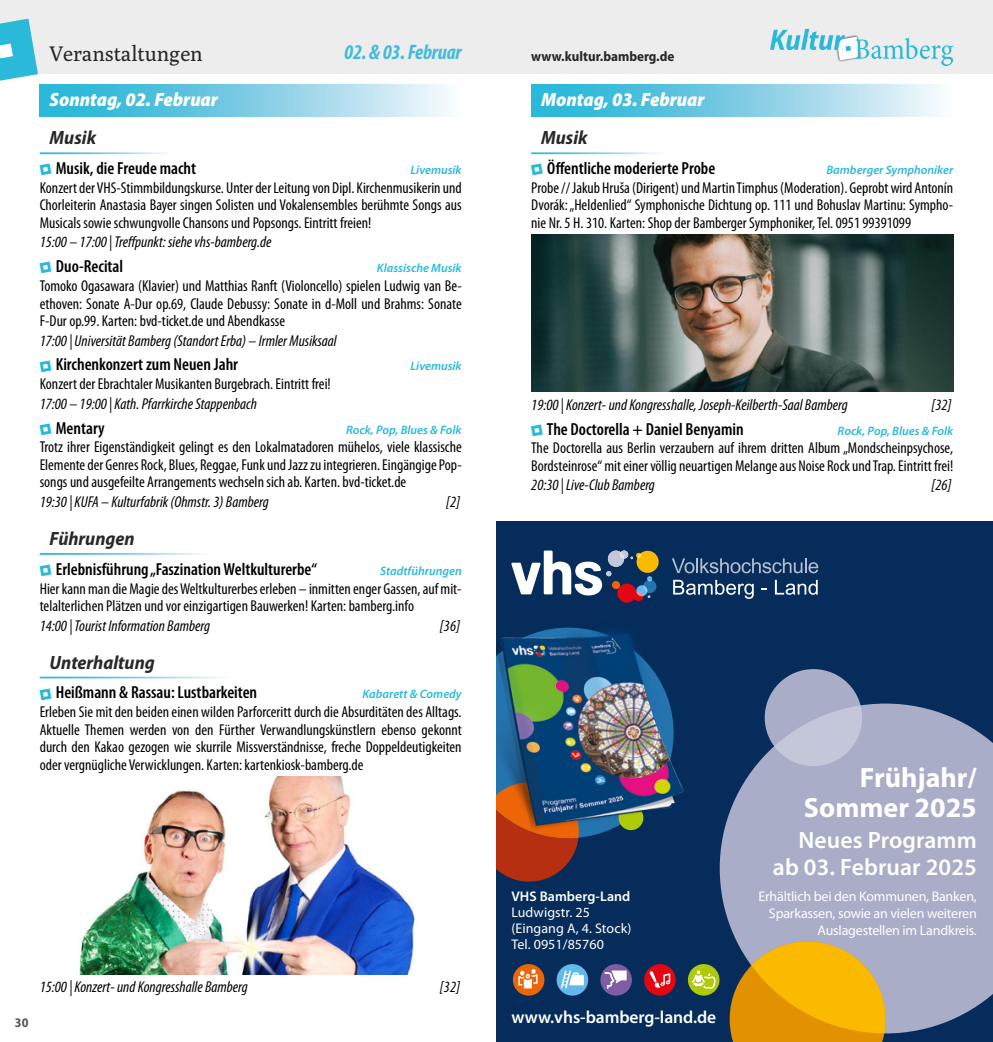
<style>
.page{position:relative;width:993px;height:1042px;background:#fff}
.page>*{position:absolute;margin:0;border:0;box-sizing:border-box;transform-origin:0 0}
.t1{font:700 28px/29.8px "Myriad Pro";color:#fff;text-align:right}
.t2{font:600 23.62px/26.2px "Myriad Pro";letter-spacing:.005em;color:#fff;text-align:right}
.t3{font:21px "Poly";letter-spacing:-.01em;color:#282827}
.t4{font:italic 700 condensed 21px "Myriad Pro";letter-spacing:-.01em;color:#43bcdb}
.t5{font:italic 900 semi-condensed 19.25px "Myriad Pro";color:#fff}
.t6{font:italic 700 semi-condensed 19.25px "Myriad Pro";color:#282827}
.t7{font:600 condensed 17.5px "Myriad Pro";color:#000}
.t8{font:600 17.5px "Myriad Pro";letter-spacing:-.005em;color:#fff}
.t9{font:condensed 15.75px/17.5px "Myriad Pro";color:#000;text-align:justify}
.t10{font:italic condensed 15.75px "Myriad Pro";color:#000}
.t11{font:14px/16.8px "Myriad Pro";letter-spacing:-.015em;color:#fff;text-align:right}
.t12{font:14px/15.8px "Myriad Pro";letter-spacing:.005em;color:#fff}
.t13{font:700 semi-condensed 14px "Myriad Pro";color:#282827}
.t14{font:600 14px "Myriad Pro";letter-spacing:.005em;color:#fff}
.t15{font:700 semi-condensed 13.12px "Myriad Pro";color:#575756}
.t16{font:italic 600 12.25px "Myriad Pro";color:#2ab9d9}
.s1{font-family:"Kultur.Bamberg Font";font-weight:400;font-stretch:normal;font-size:10.5px;color:#2ab9d9}
</style>
<div class="page">
<div style="left:40px;top:84px;width:421px;height:32px;background:linear-gradient(to right,#16add3,#f3f4fa)"></div>
<img style="left:79px;top:776px;width:337px;height:198px">
<div style="left:531px;top:84px;width:421px;height:32px;background:linear-gradient(to right,#16add3,#f3f4fa)"></div>
<img style="left:531px;top:235px;width:421px;height:157px">
<div style="left:0;top:0;width:992px;height:74px;background:#ededed"></div>
<svg style="left:0;top:19px;width:38px;height:62px"></svg>
<svg style="left:770px;top:29px;width:182px;height:37px"></svg>
<div style="left:496px;top:521px;width:496px;height:521px;background:#052c5a"></div>
<svg style="left:671px;top:558px;width:147px;height:15px"></svg>
<svg style="left:673px;top:580px;width:80px;height:19px"></svg>
<svg style="left:774px;top:580px;width:43px;height:15px"></svg>
<svg style="left:511px;top:550px;width:147px;height:53px"></svg>
<svg style="left:496px;top:845px;width:81px;height:37px"></svg>
<img style="left:496px;top:627px;width:188px;height:218px">
<svg style="left:719px;top:703px;width:273px;height:330px;background:#959db9"></svg>
<svg style="left:729px;top:941px;width:156px;height:101px;background:#daa21c"></svg>
<div style="left:764px;top:669px;width:97px;height:97px;background:#a9adc7;border-radius:50%"></div>
<svg style="left:774px;top:705px;width:87px;height:61px"></svg>
<div style="left:556px;top:964px;width:32px;height:31px;background:#63b9e9;border-radius:50%"></div>
<svg style="left:560px;top:970px;width:23px;height:18px"></svg>
<div style="left:600px;top:964px;width:31px;height:31px;background:#7f5ca3;border-radius:50%"></div>
<svg style="left:604px;top:970px;width:22px;height:18px"></svg>
<div style="left:687px;top:964px;width:32px;height:31px;background:#afca0b;border-radius:50%"></div>
<svg style="left:691px;top:970px;width:24px;height:18px"></svg>
<div style="left:644px;top:964px;width:31px;height:31px;background:#e30613;border-radius:50%"></div>
<svg style="left:649px;top:971px;width:21px;height:17px"></svg>
<div style="left:512px;top:964px;width:32px;height:31px;background:#ec6608;border-radius:50%"></div>
<svg style="left:518px;top:969px;width:19px;height:19px"></svg>
<h3 class="t3" style="left:50px;top:42px;width:155px">Veranstaltungen</h3>
<h3 class="t4" style="left:344px;top:40px;width:119px">02. &amp; 03. Februar</h3>
<p class="t13" style="left:531px;top:48px;width:145px">www.kultur.bamberg.de</p>
<p class="t5" style="left:50px;top:89px;width:170px">Sonntag, 02. Februar</p>
<p class="t6" style="left:50px;top:127px;width:48px">Musik</p>
<p class="t7" style="left:40px;top:159px;width:158px"><span class="s1">A</span> Musik, die Freude macht</p>
<p class="t16" style="left:410px;top:162px;width:53px">Livemusik</p>
<p class="t9" style="left:40px;top:179px;width:423px">Konzert der VHS-Stimmbildungskurse. Unter der Leitung von Dipl. Kirchenmusikerin und Chorleiterin Anastasia Bayer singen Solisten und Vokalensembles berühmte Songs aus Musicals sowie schwungvolle Chansons und Popsongs. Eintritt freien!</p>
<p class="t10" style="left:40px;top:233px;width:233px">15:00 – 17:00 | Treffpunkt: siehe vhs-bamberg.de</p>
<p class="t7" style="left:40px;top:257px;width:85px"><span class="s1">A</span> Duo-Recital</p>
<p class="t16" style="left:377px;top:260px;width:86px">Klassische Musik</p>
<p class="t9" style="left:40px;top:277px;width:423px">Tomoko Ogasawara (Klavier) und Matthias Ranft (Violoncello) spielen Ludwig van Be&shy;ethoven: Sonate A-Dur op.69, Claude Debussy: Sonate in d-Moll und Brahms: Sonate F-Dur op.99. Karten: bvd-ticket.de und Abendkasse</p>
<p class="t10" style="left:40px;top:331px;width:298px">17:00 | Universität Bamberg (Standort Erba) – Irmler Musiksaal</p>
<p class="t7" style="left:40px;top:355px;width:200px"><span class="s1">A</span> Kirchenkonzert zum Neuen Jahr</p>
<p class="t16" style="left:410px;top:358px;width:53px">Livemusik</p>
<p class="t9" style="left:40px;top:375px;width:292px">Konzert der Ebrachtaler Musikanten Burgebrach. Eintritt frei!</p>
<p class="t10" style="left:40px;top:394px;width:219px">17:00 – 19:00 | Kath. Pfarrkirche Stappenbach</p>
<p class="t7" style="left:40px;top:418px;width:66px"><span class="s1">A</span> Mentary</p>
<p class="t16" style="left:346px;top:422px;width:117px">Rock, Pop, Blues &amp; Folk</p>
<p class="t9" style="left:40px;top:438px;width:423px">Trotz ihrer Eigenständigkeit gelingt es den Lokalmatadoren mühelos, viele klassische Elemente der Genres Rock, Blues, Reggae, Funk und Jazz zu integrieren. Eingängige Pop&shy;songs und ausgefeilte Arrangements wechseln sich ab. Karten. bvd-ticket.de</p>
<p class="t10" style="left:40px;top:492px;width:230px">19:30 | KUFA – Kulturfabrik (Ohmstr. 3) Bamberg</p>
<p class="t10" style="left:446px;top:492px;width:16px">[2]</p>
<p class="t6" style="left:50px;top:528px;width:86px">Führungen</p>
<p class="t7" style="left:40px;top:559px;width:279px"><span class="s1">A</span> Erlebnisführung „Faszination Weltkulturerbe“</p>
<p class="t16" style="left:380px;top:563px;width:83px">Stadtführungen</p>
<p class="t9" style="left:40px;top:579px;width:423px">Hier kann man die Magie des Weltkulturerbes erleben – inmitten enger Gassen, auf mit&shy;telalterlichen Plätzen und vor einzigartigen Bauwerken! Karten: bamberg.info</p>
<p class="t10" style="left:40px;top:616px;width:172px">14:00 | Tourist Information Bamberg</p>
<p class="t10" style="left:440px;top:616px;width:22px">[36]</p>
<p class="t6" style="left:50px;top:651px;width:107px">Unterhaltung</p>
<p class="t7" style="left:40px;top:683px;width:219px"><span class="s1">A</span> Heißmann &amp; Rassau: Lustbarkeiten</p>
<p class="t16" style="left:362px;top:686px;width:101px">Kabarett &amp; Comedy</p>
<p class="t9" style="left:40px;top:703px;width:423px">Erleben Sie mit den beiden einen wilden Parforceritt durch die Absurditäten des Alltags.<br>Aktuelle Themen werden von den Fürther Verwandlungskünstlern ebenso gekonnt durch den Kakao gezogen wie skurrile Missverständnisse, freche Doppeldeutigkeiten oder vergnügliche Verwicklungen. Karten: kartenkiosk-bamberg.de</p>
<p class="t5" style="left:541px;top:89px;width:165px">Montag, 03. Februar</p>
<p class="t6" style="left:541px;top:127px;width:48px">Musik</p>
<p class="t7" style="left:531px;top:159px;width:185px"><span class="s1">A</span> Öffentliche moderierte Probe</p>
<p class="t16" style="left:826px;top:162px;width:128px">Bamberger Symphoniker</p>
<p class="t9" style="left:531px;top:179px;width:423px">Probe // Jakub Hruša (Dirigent) und Martin Timphus (Moderation). Geprobt wird Antonín Dvorák: „Heldenlied“ Symphonische Dichtung op. 111 und Bohuslav Martinu: Sympho&shy;nie Nr. 5 H. 310. Karten: Shop der Bamberger Symphoniker, Tel. 0951 99391099</p>
<p class="t10" style="left:531px;top:395px;width:318px">19:00 | Konzert- und Kongresshalle, Joseph-Keilberth-Saal Bamberg</p>
<p class="t10" style="left:931px;top:395px;width:22px">[32]</p>
<p class="t7" style="left:531px;top:419px;width:214px"><span class="s1">A</span> The Doctorella + Daniel Benyamin</p>
<p class="t16" style="left:837px;top:423px;width:117px">Rock, Pop, Blues &amp; Folk</p>
<p class="t9" style="left:531px;top:439px;width:423px">The Doctorella aus Berlin verzaubern auf ihrem dritten Album „Mondscheinpsychose,<br>Bordsteinrose“ mit einer völlig neuartigen Melange aus Noise Rock und Trap. Eintritt frei!</p>
<p class="t10" style="left:531px;top:476px;width:125px">20:30 | Live-Club Bamberg</p>
<p class="t10" style="left:931px;top:476px;width:22px">[26]</p>
<p class="t14" style="left:511px;top:889px;width:120px">VHS Bamberg-Land</p>
<p class="t12" style="left:511px;top:904px;width:121px">Ludwigstr. 25 (Eingang A, 4. Stock)<br>Tel. 0951/85760</p>
<h1 class="t1" style="left:803px;top:763px;width:174px">Frühjahr/<br>Sommer 2025</h1>
<h2 class="t2" style="left:772px;top:827px;width:205px">Neues Programm ab 03. Februar 2025</h2>
<p class="t11" style="left:758px;top:888px;width:220px">Erhältlich bei den Kommunen, Banken,<br>Sparkassen, sowie an vielen weiteren<br>Auslagestellen im Landkreis.</p>
<p class="t15" style="left:15px;top:1015px;width:15px">30</p>
<p class="t10" style="left:40px;top:977px;width:209px">15:00 | Konzert- und Kongresshalle Bamberg</p>
<p class="t10" style="left:440px;top:977px;width:22px">[32]</p>
<p class="t8" style="left:511px;top:1008px;width:206px">www.vhs-bamberg-land.de</p>
</div>
